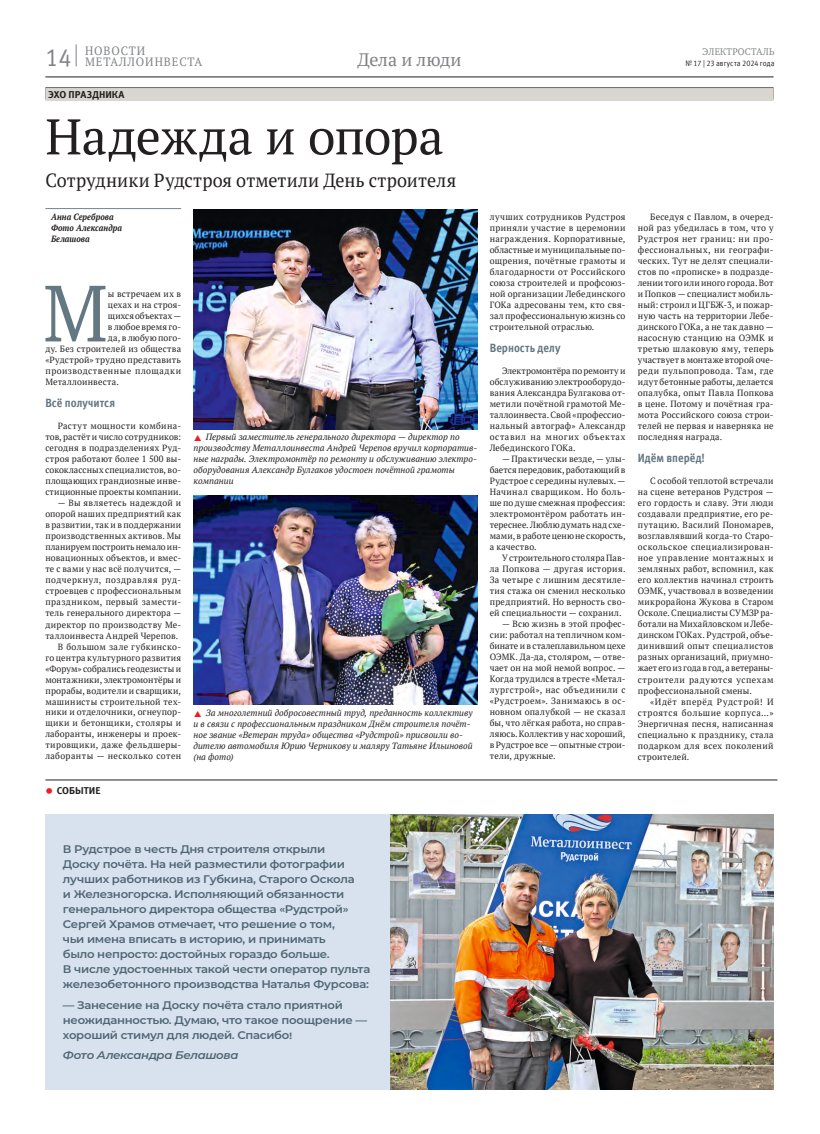
<style>
.page{position:relative;width:820px;height:1134px;background:#fff}
.page>*{position:absolute;margin:0;border:0;box-sizing:border-box;transform-origin:0 0}
.Буквица{font:82.9px "Charter C";color:#647882;scale:.9 1}
.Заголовок_50{font:50px "PT Serif";letter-spacing:-.005em;color:#231f20}
.Подзаголовок{font:19px "PT Serif";letter-spacing:.005em;color:#231f20;scale:.95 1}
.Колонтитул_рубрика{font:18px "PT Serif";letter-spacing:-.01em;color:#808285}
.Текст_ПОДЗАГ{font:700 12px "Meta Offc Pro";letter-spacing:.005em;color:#647882;scale:.9 1}
.t1{font:12px/11px "PT Serif";letter-spacing:.08em;color:#808285;scale:.95 1}
.Фотофакт{font:600 11px/15px "Montserrat";letter-spacing:-.025em;color:#4f6673;scale:1.05 1}
.Фотофакт-2{font:italic 600 11px "Montserrat";letter-spacing:-.025em;color:#4f6673;scale:1.05 1}
.Рубрика{font:700 10px "Meta Offc Pro";color:#231f20}
.t2{font:10px "Charter C";letter-spacing:.03em;color:#808285;scale:.92 1}
.Текст_основной{font:9px/11px "PT Serif";letter-spacing:.025em;color:#231f20;text-align:justify}
.t3{font:italic 9px/11px "PT Serif";color:#231f20}
.Буквица-2{font:9px "PT Serif";letter-spacing:.025em;color:#231f20}
.Автор{font:italic 700 9px/11px "PT Serif";letter-spacing:.005em;color:#231f20;scale:.9 1}
.Буквица-3{font:9px "PT Serif";letter-spacing:.055em;color:#231f20}
.Буквица-4{font:9px "PT Serif";letter-spacing:.005em;color:#231f20}
.t4{font:8px "Meta Offc Pro Norm";letter-spacing:.01em;color:#231f20;scale:.9 1}
.s1{font-family:"Meta Offc Pro Norm";font-size:25px}
.s2{font-family:"Myriad Pro";font-weight:400;font-size:27px;color:#ee1d23}
.s3{font-family:"Modern Pictograms";font-style:normal;font-size:16px;color:#ee1d23}
</style>
<div class="page">
<hr style="left:45px;top:77px;width:728px;height:1px;background:#231f20">
<svg style="left:76px;top:44px;width:1px;height:22px"></svg>
<div style="left:45px;top:814px;width:346px;height:275px;background:#d8e1ee"></div>
<div style="left:45px;top:87px;width:728px;height:12px;background:#757373"></div>
<div style="left:45px;top:88px;width:728px;height:13px;background:#d9d5d1"></div>
<hr style="left:45px;top:208px;width:136px;height:1px;background:#6e8793">
<hr style="left:45px;top:780px;width:732px;height:1px;background:#231f20">
<img style="left:391px;top:814px;width:382px;height:275px">
<img style="left:193px;top:209px;width:284px;height:220px">
<img style="left:193px;top:495px;width:284px;height:209px">
<h3 class="t1" style="left:85px;top:45px;width:125px;text-indent:-40px"><span class="s1">14</span> НОВОСТИ<br>МЕТАЛЛОИНВЕСТА</h3>
<p class="t2" style="left:702px;top:46px;width:80px">ЭЛЕКТРОСТАЛЬ</p>
<p class="Колонтитул_рубрика" style="left:357px;top:48px;width:105px">Дела и люди</p>
<p class="t4" style="left:685px;top:58px;width:100px">№ 17 | 23 августа 2024 года</p>
<p class="Рубрика" style="left:48px;top:87px;width:78px">ЭХО ПРАЗДНИКА</p>
<p class="Заголовок_50" style="left:45px;top:104px;width:399px">Надежда и опора</p>
<p class="Подзаголовок" style="left:45px;top:168px;width:434px">Сотрудники Рудстроя отметили День строителя</p>
<p class="Автор" style="left:51px;top:212px;width:80px">Анна Сереброва<br>Фото Александра<br>Белашова</p>
<p class="Буквица" style="left:43px;top:267px;width:73px">М</p>
<p class="Буквица-2" style="left:108px;top:288px;width:75px">ы встречаем их в</p>
<p class="Буквица-2" style="left:108px;top:299px;width:75px">цехах и на строя-</p>
<p class="Буквица-4" style="left:108px;top:310px;width:75px">щихся объектах —</p>
<p class="Буквица-2" style="left:108px;top:321px;width:75px">в любое время го-</p>
<p class="Буквица-2" style="left:108px;top:332px;width:75px">да, в любую пого-</p>
<p class="Буквица-2" style="left:45px;top:343px;width:137px">ду. Без строителей из общества</p>
<p class="Буквица-2" style="left:45px;top:354px;width:137px">«Рудстрой» трудно представить</p>
<p class="Буквица-3" style="left:45px;top:365px;width:137px">производственные площадки</p>
<p class="Буквица-2" style="left:45px;top:376px;width:75px">Металлоинвеста.</p>
<p class="Текст_ПОДЗАГ" style="left:45px;top:394px;width:79px">Всё получится</p>
<p class="Текст_основной" style="left:45px;top:421px;width:137px;text-indent:12px">Растут мощности комбина&shy;тов, растёт и число сотрудников: сегодня в подразделениях Руд&shy;строя работают более 1 500 вы&shy;сококлассных специалистов, во&shy;площающих грандиозные инве&shy;стиционные проекты компании.</p>
<p class="Текст_основной" style="left:45px;top:498px;width:137px;text-indent:12px">— Вы являетесь надеждой и опорой наших предприятий как в развитии, так и в поддержании производственных активов. Мы планируем построить немало ин&shy;новационных объектов, и вмес&shy;те с вами у нас всё получится, — подчеркнул, поздравляя руд&shy;строевцев с профессиональным праздником, первый замести&shy;тель генерального директора — директор по производству Ме&shy;таллоинвеста Андрей Черепов.</p>
<p class="Текст_основной" style="left:45px;top:641px;width:137px;text-indent:12px">В большом зале губкинско&shy;го центра культурного развития «Форум» собрались геодезисты и монтажники, электромонтёры и прорабы, водители и сварщики, машинисты строительной тех&shy;ники и отделочники, огнеупор&shy;щики и бетонщики, столяры и лаборанты, инженеры и проек&shy;тировщики, даже фельдшеры&shy;лаборанты — несколько сотен</p>
<p class="Рубрика" style="left:45px;top:782px;width:56px"><span class="s2">•</span> СОБЫТИЕ</p>
<p class="t3" style="left:193px;top:432px;width:285px"><span class="s3">‐</span> Первый заместитель генерального директора — директор по производству Металлоинвеста Андрей Черепов вручил корпоратив&shy;ные награды. Электромонтёр по ремонту и обслуживанию электро&shy;оборудования Александр Булгаков удостоен почётной грамоты компании</p>
<p class="t3" style="left:193px;top:707px;width:280px"><span class="s3">‐</span> За многолетний добросовестный труд, преданность коллективу и в связи с профессиональным праздником Днём строителя почёт&shy;ное звание «Ветеран труда» общества «Рудстрой» присвоили во&shy;дителю автомобиля Юрию Черникову и маляру Татьяне Ильиновой (на фото)</p>
<p class="Текст_основной" style="left:489px;top:212px;width:137px">лучших сотрудников Рудстроя приняли участие в церемонии награждения. Корпоративные, областные и муниципальные по&shy;ощрения, почётные грамоты и благодарности от Российского союза строителей и профсоюз&shy;ной организации Лебединского ГОКа адресованы тем, кто свя&shy;зал профессиональную жизнь со строительной отраслью.</p>
<p class="Текст_ПОДЗАГ" style="left:489px;top:339px;width:80px">Верность делу</p>
<p class="Текст_основной" style="left:489px;top:366px;width:137px;text-indent:12px">Электромонтёра по ремонту и обслуживанию электрооборудо&shy;вания Александра Булгакова от&shy;метили почётной грамотой Ме&shy;таллоинвеста. Свой «профессио&shy;нальный автограф» Александр оставил на многих объектах Лебединского ГОКа.</p>
<p class="Текст_основной" style="left:489px;top:454px;width:137px;text-indent:12px">— Практически везде, — улы&shy;бается передовик, работающий в Рудстрое с середины нулевых. — Начинал сварщиком. Но боль&shy;ше по душе смежная профессия: электромонтёром работать ин&shy;тереснее. Люблю думать над схе&shy;мами, в работе ценю не скорость, а качество.</p>
<p class="Текст_основной" style="left:489px;top:553px;width:137px;text-indent:12px">У строительного столяра Пав&shy;ла Попкова — другая история.<br>За четыре с лишним десятиле&shy;тия стажа он сменил несколько предприятий. Но верность сво&shy;ей специальности — сохранил.</p>
<p class="Текст_основной" style="left:489px;top:619px;width:137px;text-indent:12px">— Всю жизнь в этой профес&shy;сии: работал на тепличном ком&shy;бинате и в сталеплавильном цехе ОЭМК. Да-да, столяром, — отве&shy;чает он на мой немой вопрос. — Когда трудился в тресте «Метал&shy;лургстрой», нас объединили с «Рудстроем». Занимаюсь в ос&shy;новном опалубкой — не сказал бы, что лёгкая работа, но справ&shy;ляюсь. Коллектив у нас хороший, в Рудстрое все — опытные строи&shy;тели, дружные.</p>
<p class="Текст_основной" style="left:637px;top:211px;width:137px;text-indent:12px">Беседуя с Павлом, в очеред&shy;ной раз убедилась в том, что у Рудстроя нет границ: ни про&shy;фессиональных, ни географи&shy;ческих. Тут не делят специали&shy;стов по «прописке» в подразде&shy;лении того или иного города. Вот и Попков — специалист мобиль&shy;ный: строил и ЦГБЖ-3, и пожар&shy;ную часть на территории Лебе&shy;динского ГОКа, а не так давно — насосную станцию на ОЭМК и третью шлаковую яму, теперь участвует в монтаже второй оче&shy;реди пульпопровода. Там, где идут бетонные работы, делается опалубка, опыт Павла Попкова в цене. Потому и почётная гра&shy;мота Российского союза строи&shy;телей не первая и наверняка не последняя награда.</p>
<p class="Текст_ПОДЗАГ" style="left:637px;top:449px;width:76px">Идём вперёд!</p>
<p class="Текст_основной" style="left:637px;top:476px;width:137px;text-indent:12px">С особой теплотой встречали на сцене ветеранов Рудстроя — его гордость и славу. Эти люди создавали предприятие, его ре&shy;путацию. Василий Пономарев, возглавлявший когда-то Старо&shy;оскольское специализирован&shy;ное управление монтажных и земляных работ, вспомнил, как его коллектив начинал строить ОЭМК, участвовал в возведении микрорайона Жукова в Старом Осколе. Специалисты СУМЗР ра&shy;ботали на Михайловском и Лебе&shy;динском ГОКах. Рудстрой, объе&shy;динивший опыт специалистов разных организаций, приумно&shy;жает его из года в год, а ветераны&shy;строители радуются успехам профессиональной смены.</p>
<p class="Текст_основной" style="left:637px;top:696px;width:137px;text-indent:12px">«Идёт вперёд Рудстрой! И строятся большие корпуса…» Энергичная песня, написанная специально к празднику, стала подарком для всех поколений строителей.</p>
<p class="Фотофакт" style="left:63px;top:841px;width:294px">В Рудстрое в честь Дня строителя открыли<br>Доску почёта. На ней разместили фотографии лучших работников из Губкина, Старого Оскола<br>и Железногорска. Исполняющий обязанности генерального директора общества «Рудстрой» Сергей Храмов отмечает, что решение о том,<br>чьи имена вписать в историю, и принимать<br>было непросто: достойных гораздо больше.<br>В числе удостоенных такой чести оператор пульта железобетонного производства Наталья Фурсова:</p>
<p class="Фотофакт" style="left:63px;top:997px;width:291px">— Занесение на Доску почёта стало приятной неожиданностью. Думаю, что такое поощрение — хороший стимул для людей. Спасибо!</p>
<p class="Фотофакт-2" style="left:63px;top:1048px;width:169px">Фото Александра Белашова</p>
</div>
